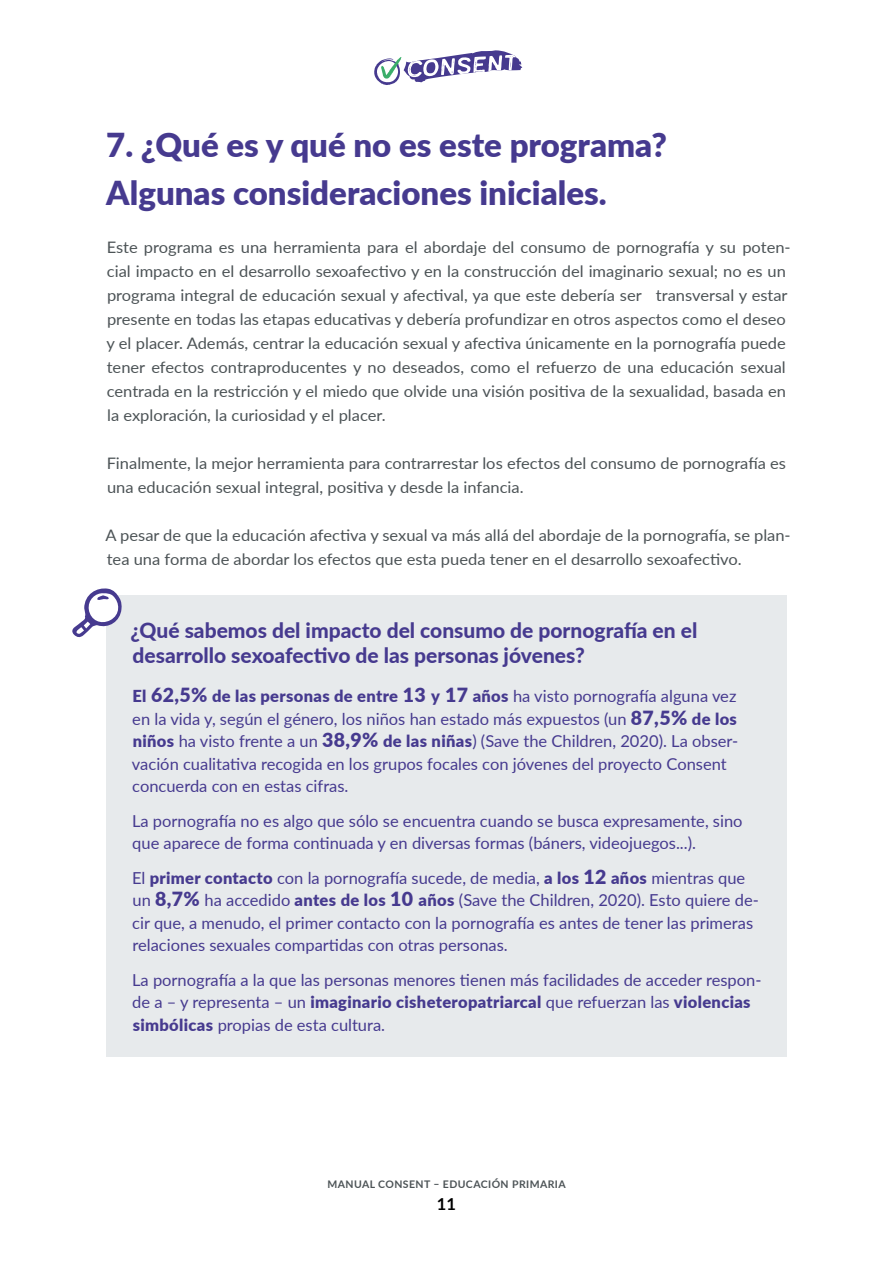
<style>
.page{position:relative;width:893px;height:1263px;background:#fff}
.page>*{position:absolute;margin:0;border:0;box-sizing:border-box;transform-origin:0 0}
.t1{font:900 33px/48px "Lato";color:#463a8f}
.t2{font:800 21px/25.2px "Lato";color:#463a8f}
.t3{font:16.5px/22.5px "Lato";color:#463a8f}
.t4{font:700 16.5px "Lato";color:#000}
.t5{font:15.9px/24px "Lato";color:#4c5356;scale:1.04 1}
.t6{font:700 10.5px "Lato";letter-spacing:.04em;color:#4c5356}
.s1{font-weight:900}
.s2{font-weight:900;font-size:19.5px}
</style>
<div class="page">
<svg style="left:374px;top:50px;width:148px;height:35px"></svg>
<div style="left:106px;top:595px;width:681px;height:461px;background:#e7eaec"></div>
<svg style="left:72px;top:588px;width:50px;height:50px"></svg>
<h1 class="t1" style="left:106px;top:120px;width:562px">7. ¿Qué es y qué no es este programa?<br>Algunas consideraciones iniciales.</h1>
<p class="t5" style="left:106px;top:235px;width:659px">Este programa es una herramienta para el abordaje del consumo de pornografía y su poten&shy;cial impacto en el desarrollo sexoafectivo y en la construcción del imaginario sexual; no es un programa integral de educación sexual y afectival, ya que este debería ser transversal y estar presente en todas las etapas educativas y debería profundizar en otros aspectos como el deseo y el placer. Además, centrar la educación sexual y afectiva únicamente en la pornografía puede tener efectos contraproducentes y no deseados, como el refuerzo de una educación sexual centrada en la restricción y el miedo que olvide una visión positiva de la sexualidad, basada en la exploración, la curiosidad y el placer.</p>
<p class="t5" style="left:107px;top:451px;width:655px">Finalmente, la mejor herramienta para contrarrestar los efectos del consumo de pornografía es una educación sexual integral, positiva y desde la infancia.</p>
<p class="t5" style="left:106px;top:523px;width:660px">A pesar de que la educación afectiva y sexual va más allá del abordaje de la pornografía, se plan&shy;tea una forma de abordar los efectos que esta pueda tener en el desarrollo sexoafectivo.</p>
<h2 class="t2" style="left:130px;top:616px;width:568px">¿Qué sabemos del impacto del consumo de pornografía en el desarrollo sexoafectivo de las personas jóvenes?</h2>
<p class="t3" style="left:132px;top:684px;width:608px"><span class="s1">El</span> <span class="s2">62,5%</span> <span class="s1">de las personas de entre</span> <span class="s2">13</span> <span class="s1">y</span> <span class="s2">17</span> <span class="s1">años</span> ha visto pornografía alguna vez en la vida y, según el género, los niños han estado más expuestos (un <span class="s2">87,5%</span> <span class="s1">de los niños</span> ha visto frente a un <span class="s2">38,9%</span> <span class="s1">de las niñas</span>) (Save the Children, 2020). La obser&shy;vación cualitativa recogida en los grupos focales con jóvenes del proyecto Consent concuerda con en estas cifras.</p>
<p class="t3" style="left:132px;top:809px;width:612px">La pornografía no es algo que sólo se encuentra cuando se busca expresamente, sino que aparece de forma continuada y en diversas formas (báners, videojuegos...).</p>
<p class="t3" style="left:132px;top:866px;width:628px">El <span class="s1">primer contacto</span> con la pornografía sucede, de media, <span class="s1">a los</span> <span class="s2">12</span> <span class="s1">años</span> mientras que un <span class="s2">8,7%</span> ha accedido <span class="s1">antes de los</span> <span class="s2">10</span> <span class="s1">años</span> (Save the Children, 2020). Esto quiere de&shy;cir que, a menudo, el primer contacto con la pornografía es antes de tener las primeras relaciones sexuales compartidas con otras personas.</p>
<p class="t3" style="left:132px;top:968px;width:631px">La pornografía a la que las personas menores tienen más facilidades de acceder respon&shy;de a – y representa – un <span class="s1">imaginario cisheteropatriarcal</span> que refuerzan las <span class="s1">violencias simbólicas</span> propias de esta cultura.</p>
<p class="t6" style="left:327px;top:1176px;width:240px">MANUAL CONSENT – EDUCACIÓN PRIMARIA</p>
<p class="t4" style="left:437px;top:1192px;width:21px">11</p>
</div>
